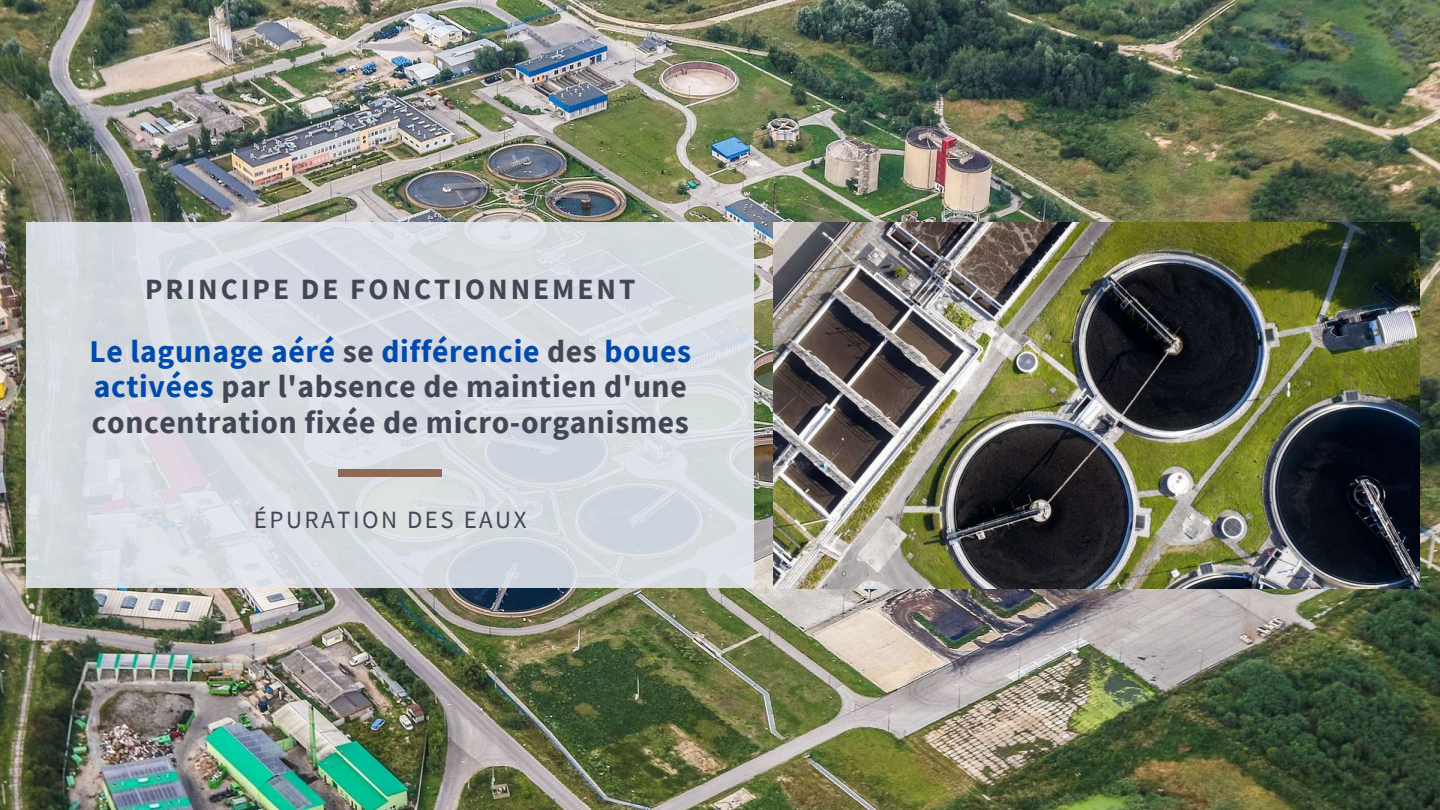
<style>
.page{position:relative;width:1440px;height:810px;background:#fff}
.page>*{position:absolute;margin:0;border:0;box-sizing:border-box;transform-origin:0 0}
.t1{font:700 31.6px/35.6px "Source Sans Pro";letter-spacing:.02em;color:#414754}
.t2{font:700 29.4px "Source Sans Pro";letter-spacing:.1em;color:#414754}
.t3{font:24.9px "Source Sans Pro";letter-spacing:.1em;color:#414754}
.s1{color:#004aad}
</style>
<div class="page">
<img style="left:0;top:0;width:1440px;height:810px">
<div style="left:26px;top:222px;width:728px;height:366px;background:#d6dbe1"></div>
<div style="left:338px;top:469px;width:104px;height:8px;background:#8f6858"></div>
<img style="left:773px;top:222px;width:647px;height:366px">
<p class="t2" style="left:145px;top:270px;width:492px">PRINCIPE DE FONCTIONNEMENT</p>
<p class="t1" style="left:90px;top:333px;width:603px"><span class="s1">Le lagunage aéré</span> se <span class="s1">différencie</span> des <span class="s1">boues activées</span> par l'absence de maintien d'une concentration fixée de micro-organismes</p>
<p class="t3" style="left:254px;top:503px;width:274px">ÉPURATION DES EAUX</p>
</div>
